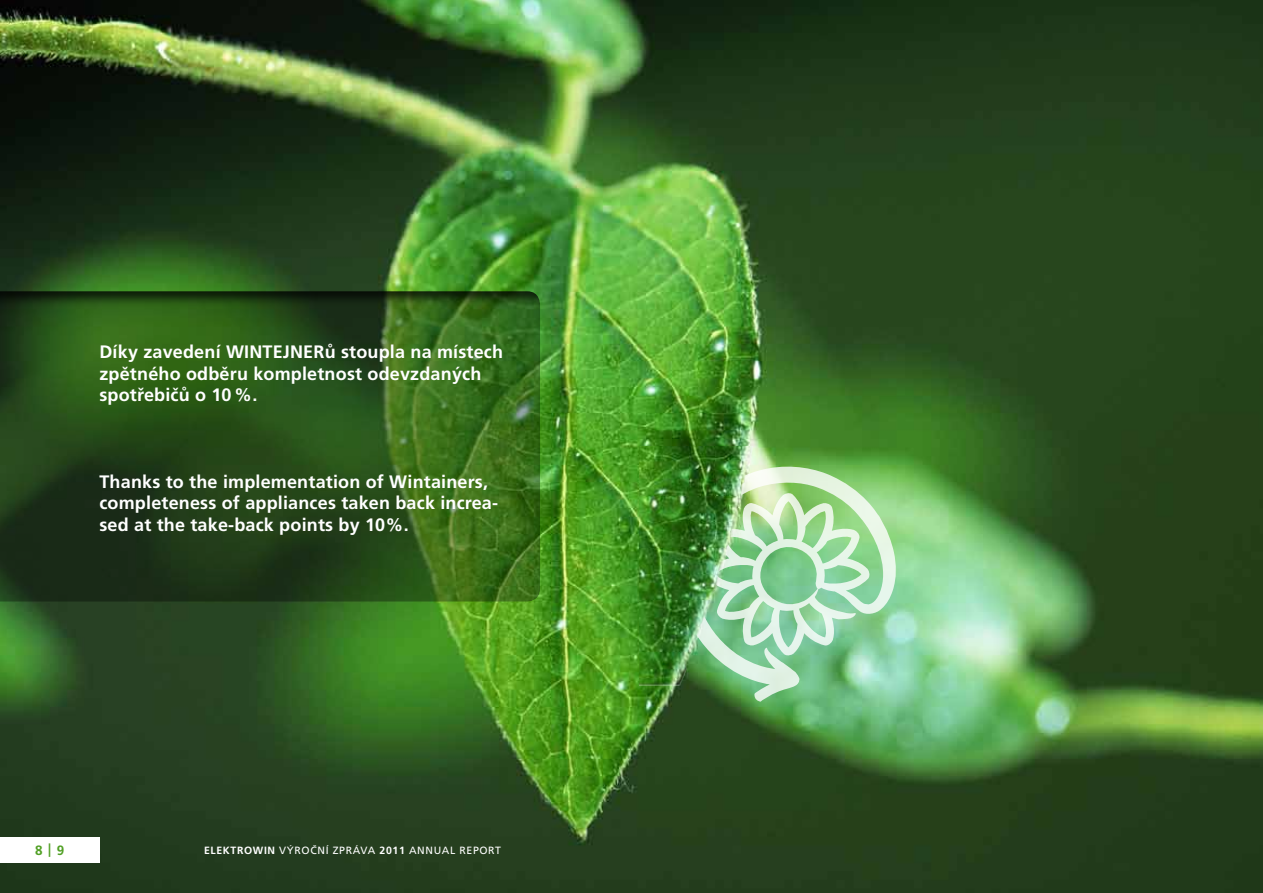
<style>
.page{position:relative;width:1263px;height:893px;background:#fff}
.page>*{position:absolute;margin:0;border:0;box-sizing:border-box;transform-origin:0 0}
.t1{font:700 18px/21.6px "Frutiger CE";letter-spacing:.01em;color:#fff}
.t2{font:700 13.5px "Frutiger CE";color:#51a025}
.t3{font:10.5px "Frutiger CE";letter-spacing:.06em;color:#fff}
.s1{font-weight:700}
</style>
<div class="page">
<img style="left:0;top:0;width:1263px;height:893px">
<div style="left:0;top:290px;width:541px;height:312px;background:#000;opacity:.75"></div>
<svg style="left:677px;top:465px;width:220px;height:237px"></svg>
<img style="left:639px;top:446px;width:139px;height:243px">
<div style="left:0;top:838px;width:99px;height:25px;background:#fff"></div>
<p class="t1" style="left:99px;top:341px;width:405px">Díky zavedení WINTEJNERů stoupla na místech zpětného odběru kompletnost odevzdaných spotřebičů o 10%.</p>
<p class="t1" style="left:99px;top:470px;width:400px">Thanks to the implementation of Wintainers, completeness of appliances taken back increa&shy;sed at the take-back points by 10%.</p>
<p class="t2" style="left:35px;top:842px;width:31px">8 | 9</p>
<p class="t3" style="left:204px;top:845px;width:298px"><span class="s1">ELEKTROWIN</span> VÝROČNÍ ZPRÁVA <span class="s1">2011</span> ANNUAL REPORT</p>
</div>
